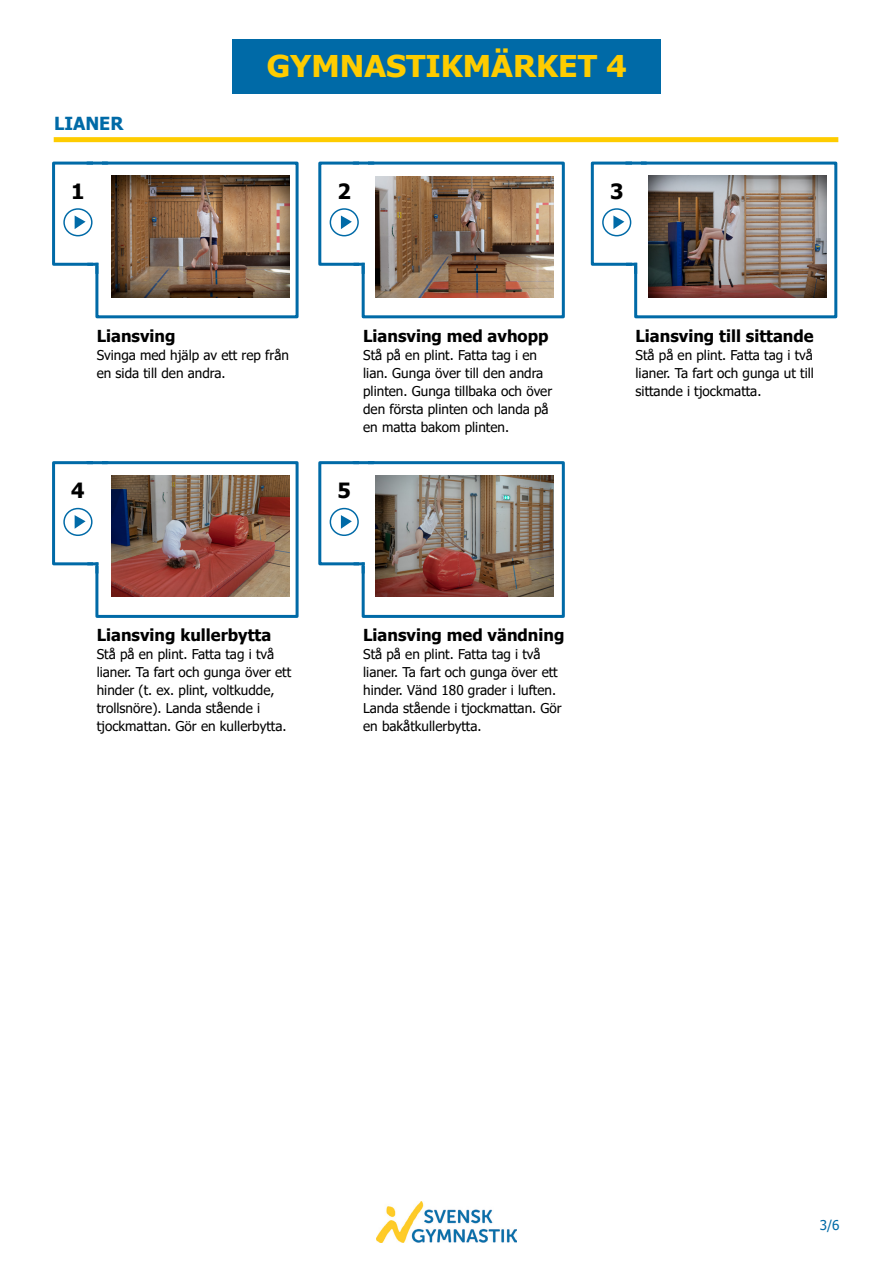
<style>
.page{position:relative;width:893px;height:1263px;background:#fff}
.page>*{position:absolute;margin:0;border:0;box-sizing:border-box;transform-origin:0 0}
.t1{font:700 30px "Tahoma";color:#fecc00;scale:1.06 1}
.t2{font:700 21px "Tahoma";color:#000}
.t3{font:700 18px "Tahoma";color:#006aa7}
.t4{font:700 16.5px "Tahoma";color:#000}
.t5{font:13.5px/18px "Tahoma";color:#000}
.t6{font:13.5px "Tahoma";color:#006aa7}
</style>
<div class="page">
<div style="left:232px;top:39px;width:429px;height:54px;background:#006aa7"></div>
<img style="left:376px;top:1201px;width:141px;height:41px">
<div style="left:54px;top:137px;width:784px;height:5px;background:#fecc00"></div>
<img style="left:112px;top:175px;width:178px;height:122px">
<img style="left:112px;top:475px;width:178px;height:121px">
<img style="left:376px;top:176px;width:178px;height:121px">
<img style="left:376px;top:476px;width:178px;height:121px">
<img style="left:649px;top:176px;width:177px;height:121px">
<svg style="left:64px;top:209px;width:28px;height:27px"></svg>
<div style="left:63px;top:208px;width:30px;height:28px;border:1px solid #006aa7;border-radius:50%"></div>
<svg style="left:75px;top:215px;width:11px;height:14px"></svg>
<svg style="left:64px;top:509px;width:28px;height:26px"></svg>
<div style="left:63px;top:508px;width:30px;height:28px;border:1px solid #006aa7;border-radius:50%"></div>
<svg style="left:75px;top:515px;width:11px;height:14px"></svg>
<svg style="left:330px;top:209px;width:28px;height:27px"></svg>
<div style="left:330px;top:208px;width:29px;height:28px;border:1px solid #006aa7;border-radius:50%"></div>
<svg style="left:341px;top:215px;width:11px;height:14px"></svg>
<svg style="left:330px;top:509px;width:28px;height:26px"></svg>
<div style="left:330px;top:508px;width:29px;height:28px;border:1px solid #006aa7;border-radius:50%"></div>
<svg style="left:341px;top:515px;width:11px;height:14px"></svg>
<svg style="left:603px;top:209px;width:28px;height:27px"></svg>
<div style="left:602px;top:208px;width:29px;height:28px;border:1px solid #006aa7;border-radius:50%"></div>
<svg style="left:613px;top:215px;width:11px;height:14px"></svg>
<div style="left:52px;top:162px;width:46px;height:104px;border:3px solid #006aa7"></div>
<div style="left:95px;top:162px;width:204px;height:156px;border:3px solid #006aa7"></div>
<div style="left:93px;top:162px;width:9px;height:104px;background:#fff"></div>
<hr style="left:87px;top:162px;width:20px;height:3px;background:#006aa7">
<svg style="left:87px;top:263px;width:11px;height:11px"></svg>
<div style="left:52px;top:461px;width:46px;height:104px;border:3px solid #006aa7"></div>
<div style="left:95px;top:461px;width:204px;height:157px;border:3px solid #006aa7"></div>
<div style="left:93px;top:461px;width:9px;height:104px;background:#fff"></div>
<hr style="left:87px;top:461px;width:20px;height:3px;background:#006aa7">
<svg style="left:87px;top:562px;width:11px;height:11px"></svg>
<div style="left:318px;top:162px;width:46px;height:104px;border:3px solid #006aa7"></div>
<div style="left:362px;top:162px;width:203px;height:156px;border:3px solid #006aa7"></div>
<div style="left:359px;top:162px;width:9px;height:104px;background:#fff"></div>
<hr style="left:354px;top:162px;width:20px;height:3px;background:#006aa7">
<svg style="left:354px;top:263px;width:11px;height:11px"></svg>
<div style="left:318px;top:461px;width:46px;height:104px;border:3px solid #006aa7"></div>
<div style="left:362px;top:461px;width:203px;height:157px;border:3px solid #006aa7"></div>
<div style="left:359px;top:461px;width:9px;height:104px;background:#fff"></div>
<hr style="left:354px;top:461px;width:20px;height:3px;background:#006aa7">
<svg style="left:354px;top:562px;width:11px;height:11px"></svg>
<div style="left:591px;top:162px;width:46px;height:104px;border:3px solid #006aa7"></div>
<div style="left:634px;top:162px;width:203px;height:156px;border:3px solid #006aa7"></div>
<div style="left:632px;top:162px;width:8px;height:104px;background:#fff"></div>
<hr style="left:626px;top:162px;width:20px;height:3px;background:#006aa7">
<svg style="left:626px;top:263px;width:11px;height:11px"></svg>
<h3 class="t3" style="left:54px;top:111px;width:71px">LIANER</h3>
<h2 class="t2" style="left:71px;top:176px;width:15px">1</h2>
<h1 class="t1" style="left:267px;top:45px;width:341px">GYMNASTIKMÄRKET 4</h1>
<h2 class="t2" style="left:338px;top:176px;width:15px">2</h2>
<h2 class="t2" style="left:610px;top:176px;width:15px">3</h2>
<p class="t4" style="left:97px;top:324px;width:80px">Liansving</p>
<p class="t5" style="left:97px;top:346px;width:194px">Svinga med hjälp av ett rep från en sida till den andra.</p>
<h2 class="t2" style="left:71px;top:476px;width:15px">4</h2>
<p class="t4" style="left:363px;top:324px;width:187px">Liansving med avhopp</p>
<p class="t5" style="left:363px;top:346px;width:191px">Stå på en plint. Fatta tag i en lian. Gunga över till den andra plinten. Gunga tillbaka och över den första plinten och landa på en matta bakom plinten.</p>
<h2 class="t2" style="left:338px;top:476px;width:15px">5</h2>
<p class="t4" style="left:635px;top:324px;width:180px">Liansving till sittande</p>
<p class="t5" style="left:635px;top:346px;width:180px;text-align:justify">Stå på en plint. Fatta tag i två lianer. Ta fart och gunga ut till sittande i tjockmatta.</p>
<p class="t4" style="left:97px;top:624px;width:176px">Liansving kullerbytta</p>
<p class="t5" style="left:97px;top:646px;width:196px">Stå på en plint. Fatta tag i två lianer. Ta fart och gunga över ett hinder (t. ex. plint, voltkudde, trollsnöre). Landa stående i tjockmattan. Gör en kullerbytta.</p>
<p class="t4" style="left:363px;top:624px;width:203px">Liansving med vändning</p>
<p class="t5" style="left:363px;top:646px;width:200px">Stå på en plint. Fatta tag i två lianer. Ta fart och gunga över ett hinder. Vänd 180 grader i luften.<br>Landa stående i tjockmattan. Gör en bakåtkullerbytta.</p>
<p class="t6" style="left:820px;top:1215px;width:21px">3/6</p>
</div>
